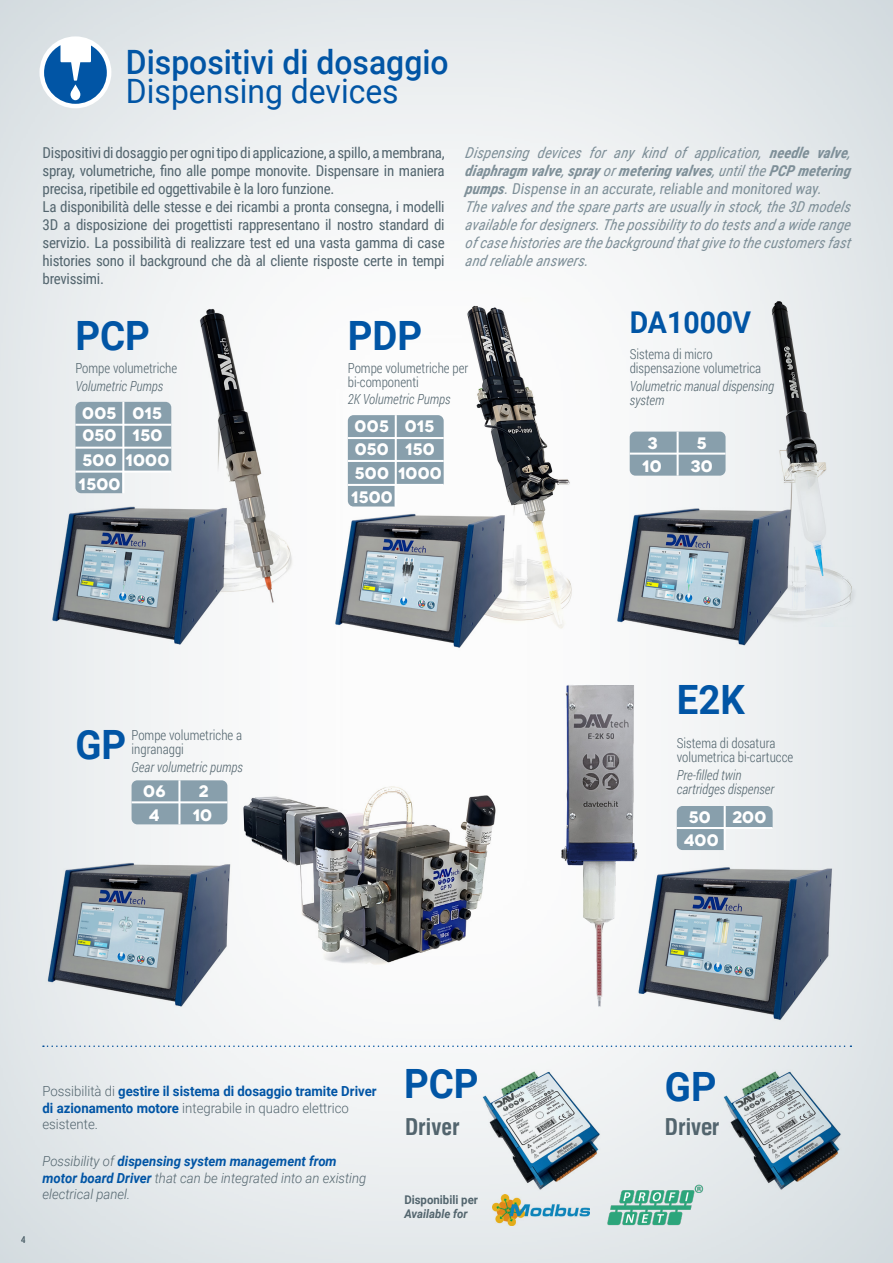
<style>
.page{position:relative;width:893px;height:1263px;background:#fff}
.page>*{position:absolute;margin:0;border:0;box-sizing:border-box;transform-origin:0 0}
.t1{font:700 40.35px "Roboto";color:#0155a5;scale:.95 1}
.t2{font:500 33.6px "Roboto";color:#0155a5;scale:.95 1}
.t3{font:33.6px "Roboto";color:#0155a5;scale:.95 1}
.t4{font:700 30px "Roboto";color:#0155a5;scale:.95 1}
.t5{font:700 condensed 22.5px "Swiss 721 BT";color:#53656e}
.t6{font:700 16.65px "Novecentowide";color:#fff}
.t7{font:15px/18px "Roboto Condensed";letter-spacing:-.02em;color:#53656e;text-align:justify}
.t8{font:italic 15px/18px "Roboto Condensed";color:#7e8f98;text-align:justify}
.t9{font:italic 700 15px/18px "Roboto Condensed";color:#7e8f98;text-align:justify}
.t10{font:300 13.8px/13.8px "Roboto Condensed";color:#53656e;scale:.95 1}
.t11{font:italic 300 13.8px/13.8px "Roboto Condensed";color:#53656e;scale:.95 1}
.t12{font:700 13.8px/16.5px "Roboto";color:#0155a5;scale:.95 1}
.t13{font:italic 300 13.8px/16.5px "Roboto";color:#53656e;scale:.95 1}
.t14{font:700 12px "Roboto";color:#53656e;scale:.95 1}
.t15{font:italic 700 12px "Roboto";color:#53656e;scale:.95 1}
.t16{font:condensed 9px "Swiss 721 BT";color:#53656e}
.s1{font-weight:400}
.s2{font-weight:300;color:#53656e}
.s3{font-weight:700;color:#0155a5}
</style>
<div class="page">
<div style="left:0;top:0;width:893px;height:1263px;background:#889fac;opacity:.5"></div>
<img style="left:423px;top:298px;width:176px;height:341px">
<div style="left:40px;top:36px;width:71px;height:72px;background:#fff;border-radius:50%"></div>
<svg style="left:44px;top:45px;width:63px;height:59px"></svg>
<img style="left:75px;top:298px;width:233px;height:311px">
<img style="left:33px;top:502px;width:211px;height:154px">
<img style="left:324px;top:502px;width:190px;height:154px">
<div style="left:630px;top:432px;width:95px;height:44px;background:#889fac;border-radius:6px"></div>
<hr style="left:677px;top:432px;width:2px;height:44px;background:#fff">
<hr style="left:630px;top:453px;width:95px;height:2px;background:#fff">
<img style="left:706px;top:1055px;width:149px;height:148px">
<img style="left:599px;top:470px;width:209px;height:209px">
<img style="left:731px;top:294px;width:154px;height:332px">
<img style="left:40px;top:850px;width:195px;height:161px">
<img style="left:235px;top:756px;width:271px;height:261px">
<div style="left:132px;top:780px;width:95px;height:44px;background:#889fac;border-radius:6px"></div>
<hr style="left:178px;top:780px;width:2px;height:44px;background:#fff">
<hr style="left:132px;top:801px;width:95px;height:2px;background:#fff">
<img style="left:617px;top:846px;width:233px;height:190px">
<img style="left:552px;top:676px;width:93px;height:341px">
<svg style="left:677px;top:806px;width:96px;height:44px"></svg>
<hr style="left:724px;top:806px;width:2px;height:44px;background:#fff">
<hr style="left:677px;top:827px;width:96px;height:2px;background:#fff">
<img style="left:465px;top:1055px;width:148px;height:148px">
<svg style="left:43px;top:1045px;width:808px;height:2px"></svg>
<img style="left:492px;top:1194px;width:97px;height:31px">
<img style="left:606px;top:1180px;width:97px;height:46px">
<svg style="left:75px;top:402px;width:96px;height:91px;background:#96aab6"></svg>
<hr style="left:122px;top:402px;width:2px;height:91px;background:#fff">
<hr style="left:75px;top:424px;width:96px;height:2px;background:#fff">
<hr style="left:75px;top:447px;width:96px;height:2px;background:#fff">
<hr style="left:75px;top:471px;width:96px;height:2px;background:#fff">
<svg style="left:348px;top:415px;width:96px;height:91px;background:#97abb6"></svg>
<hr style="left:395px;top:415px;width:2px;height:91px;background:#fff">
<hr style="left:348px;top:437px;width:96px;height:2px;background:#fff">
<hr style="left:348px;top:460px;width:96px;height:2px;background:#fff">
<hr style="left:348px;top:484px;width:96px;height:2px;background:#fff">
<p class="t2" style="left:126px;top:38px;width:341px">Dispositivi di dosaggio</p>
<p class="t3" style="left:126px;top:68px;width:289px">Dispensing devices</p>
<p class="t7" style="left:43px;top:143px;width:404px">Dispositivi di dosaggio per ogni tipo di applicazione, a spillo, a membrana, spray, volumetriche, fino alle pompe monovite. Dispensare in maniera precisa, ripetibile ed oggettivabile è la loro funzione.</p>
<p class="t7" style="left:43px;top:197px;width:404px">La disponibilità delle stesse e dei ricambi a pronta consegna, i modelli 3D a disposizione dei progettisti rappresentano il nostro standard di servizio. La possibilità di realizzare test ed una vasta gamma di case histories sono il background che dà al cliente risposte certe in tempi brevissimi.</p>
<p class="t9" style="left:465px;top:143px;width:388px"><span class="s1">Disp ensing devices for any kind of app lication,</span> needle valve<span class="s1">, </span>diap hragm valve<span class="s1">,</span> sp ray <span class="s1">or</span>metering valves<span class="s1">, untilthe</span> PCP metering pumps<span class="s1">.</span><span class="s1">Dispense in an accurate,reliable and monitored way</span><span class="s1">.</span></p>
<p class="t8" style="left:465px;top:197px;width:391px">The valves and the spare parts are usually in stock, the 3D models available fordesigners.The p ossibility to do tests and a wide range of case histories are the background thatgive to the customers fast and reliable answers.</p>
<p class="t1" style="left:75px;top:307px;width:80px">PCP</p>
<p class="t10" style="left:75px;top:361px;width:109px">Pompe volumetriche</p>
<p class="t11" style="left:75px;top:378px;width:94px">Volumetric Pumps</p>
<p class="t6" style="left:82px;top:403px;width:36px">005</p>
<p class="t6" style="left:82px;top:425px;width:36px">050</p>
<p class="t6" style="left:82px;top:450px;width:36px">500</p>
<p class="t6" style="left:132px;top:403px;width:31px">015</p>
<p class="t6" style="left:132px;top:425px;width:32px">150</p>
<p class="t6" style="left:125px;top:450px;width:46px">1000</p>
<p class="t6" style="left:78px;top:473px;width:44px">1500</p>
<p class="t10" style="left:132px;top:728px;width:118px">Pompe volumetriche a ingranaggi</p>
<p class="t11" style="left:132px;top:760px;width:119px">Gear volumetric pumps</p>
<p class="t1" style="left:75px;top:717px;width:55px">GP</p>
<p class="t6" style="left:143px;top:781px;width:24px">06</p>
<p class="t6" style="left:149px;top:804px;width:12px">4</p>
<p class="t6" style="left:198px;top:781px;width:12px">2</p>
<p class="t6" style="left:192px;top:804px;width:21px">10</p>
<p class="t1" style="left:348px;top:307px;width:80px">PDP</p>
<p class="t10" style="left:348px;top:361px;width:128px">Pompe volumetriche per bi-componenti</p>
<p class="t11" style="left:348px;top:392px;width:110px">2K Volumetric Pumps</p>
<p class="t6" style="left:355px;top:416px;width:36px">005</p>
<p class="t6" style="left:355px;top:438px;width:36px">050</p>
<p class="t6" style="left:355px;top:463px;width:36px">500</p>
<p class="t6" style="left:405px;top:416px;width:31px">015</p>
<p class="t6" style="left:405px;top:438px;width:32px">150</p>
<p class="t6" style="left:398px;top:463px;width:46px">1000</p>
<p class="t6" style="left:351px;top:487px;width:44px">1500</p>
<p class="t4" style="left:630px;top:301px;width:129px">DA1000V</p>
<p class="t10" style="left:630px;top:347px;width:89px">Sistema di micro</p>
<p class="t10" style="left:630px;top:361px;width:140px">dispensazione volumetrica</p>
<p class="t11" style="left:630px;top:378px;width:153px">Volumetric manual dispensing system</p>
<p class="t6" style="left:647px;top:432px;width:12px">3</p>
<p class="t6" style="left:690px;top:455px;width:24px">30</p>
<p class="t6" style="left:696px;top:432px;width:12px">5</p>
<p class="t6" style="left:642px;top:455px;width:21px">10</p>
<p class="t1" style="left:677px;top:671px;width:73px">E2K</p>
<p class="t10" style="left:677px;top:736px;width:124px">Sistema di dosatura volumetrica bi-cartucce</p>
<p class="t11" style="left:677px;top:767px;width:70px">Pre-filled twin</p>
<p class="t11" style="left:677px;top:781px;width:104px">cartridges dispenser</p>
<p class="t6" style="left:688px;top:807px;width:24px">50</p>
<p class="t6" style="left:732px;top:807px;width:36px">200</p>
<p class="t6" style="left:684px;top:829px;width:37px">400</p>
<p class="t16" style="left:21px;top:1234px;width:6px">4</p>
<p class="t12" style="left:43px;top:1083px;width:353px"><span class="s2">Possibilità di</span> gestire il sistema di dosaggio tramite Driver di azionamento motore <span class="s2">integrabile in quadro elettrico esistente.</span></p>
<p class="t13" style="left:43px;top:1152px;width:342px">Possibility of <span class="s3">dispensing system management from motor board Driver</span> that can be integrated into an existing electrical panel.</p>
<p class="t1" style="left:404px;top:1055px;width:80px">PCP</p>
<p class="t5" style="left:405px;top:1113px;width:56px">Driver</p>
<p class="t14" style="left:404px;top:1191px;width:79px">Disponibili per</p>
<p class="t15" style="left:404px;top:1205px;width:68px">Available for</p>
<p class="t1" style="left:665px;top:1059px;width:55px">GP</p>
<p class="t5" style="left:665px;top:1113px;width:56px">Driver</p>
</div>
